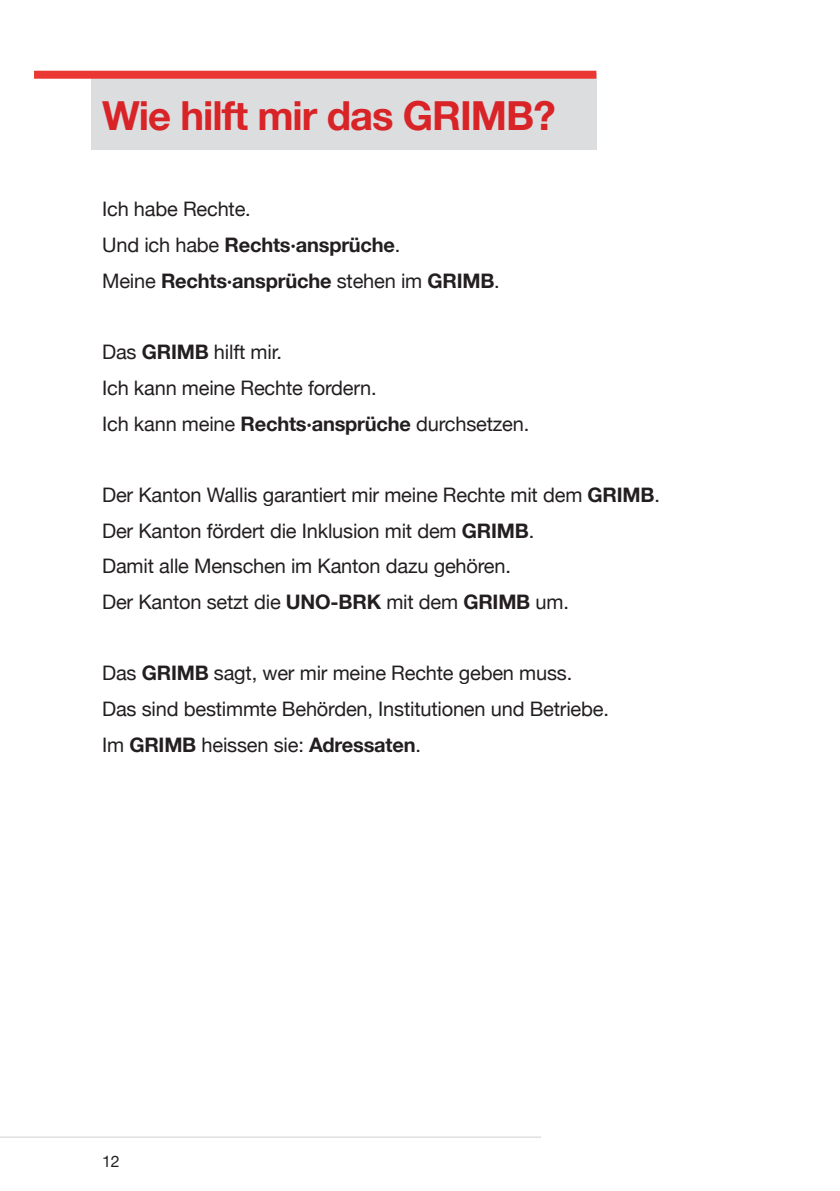
<style>
.page{position:relative;width:840px;height:1191px;background:#fff}
.page>*{position:absolute;margin:0;border:0;box-sizing:border-box;transform-origin:0 0}
.Titre_2{font:700 40px "Helvetica Neue";letter-spacing:-.025em;color:#d82327}
.paragraphe_texte_courant{font:20px "Helvetica Neue";letter-spacing:-.01em;color:#231f20}
.paragraphe_texte_courant-2{font:700 20px "Helvetica Neue";letter-spacing:-.01em;color:#231f20}
.t1{font:16px "Helvetica Neue";color:#231f20}
.s1{font-weight:400}
.s2{font-weight:700}
</style>
<div class="page">
<hr style="left:0;top:1136px;width:540px;height:1px;background:#d1d2d4">
<div style="left:91px;top:74px;width:505px;height:76px;background:#dcdddf"></div>
<div style="left:34px;top:71px;width:562px;height:8px;background:#ea3733"></div>
<h2 class="Titre_2" style="left:102px;top:84px;width:455px">Wie hilft mir das GRIMB?</h2>
<p class="paragraphe_texte_courant" style="left:102px;top:195px;width:150px">Ich habe Rechte.</p>
<p class="paragraphe_texte_courant-2" style="left:102px;top:229px;width:299px"><span class="s1">Und ich habe</span> Rechts·ansprüche<span class="s1">.</span></p>
<p class="paragraphe_texte_courant-2" style="left:102px;top:265px;width:399px"><span class="s1">Meine</span> Rechts·ansprüche <span class="s1">stehen im</span> GRIMB<span class="s1">.</span></p>
<p class="paragraphe_texte_courant" style="left:102px;top:338px;width:181px">Das <span class="s2">GRIMB</span> hilft mir.</p>
<p class="paragraphe_texte_courant" style="left:102px;top:373px;width:276px">Ich kann meine Rechte fordern.</p>
<p class="paragraphe_texte_courant" style="left:102px;top:409px;width:428px">Ich kann meine <span class="s2">Rechts·ansprüche</span> durchsetzen.</p>
<p class="paragraphe_texte_courant" style="left:102px;top:480px;width:559px">Der Kanton Wallis garantiert mir meine Rechte mit dem <span class="s2">GRIMB</span>.</p>
<p class="paragraphe_texte_courant" style="left:102px;top:516px;width:433px">Der Kanton fördert die Inklusion mit dem <span class="s2">GRIMB</span>.</p>
<p class="paragraphe_texte_courant" style="left:102px;top:552px;width:410px">Damit alle Menschen im Kanton dazu gehören.</p>
<p class="paragraphe_texte_courant" style="left:102px;top:587px;width:468px">Der Kanton setzt die <span class="s2">UNO-BRK</span> mit dem <span class="s2">GRIMB</span> um.</p>
<p class="paragraphe_texte_courant" style="left:102px;top:659px;width:471px">Das <span class="s2">GRIMB</span> sagt, wer mir meine Rechte geben muss.</p>
<p class="paragraphe_texte_courant" style="left:102px;top:694px;width:508px">Das sind bestimmte Behörden, Institutionen und Betriebe.</p>
<p class="paragraphe_texte_courant-2" style="left:102px;top:729px;width:320px"><span class="s1">Im</span> GRIMB <span class="s1">heissen sie:</span> Adressaten<span class="s1">.</span></p>
<p class="t1" style="left:102px;top:1149px;width:19px">12</p>
</div>
